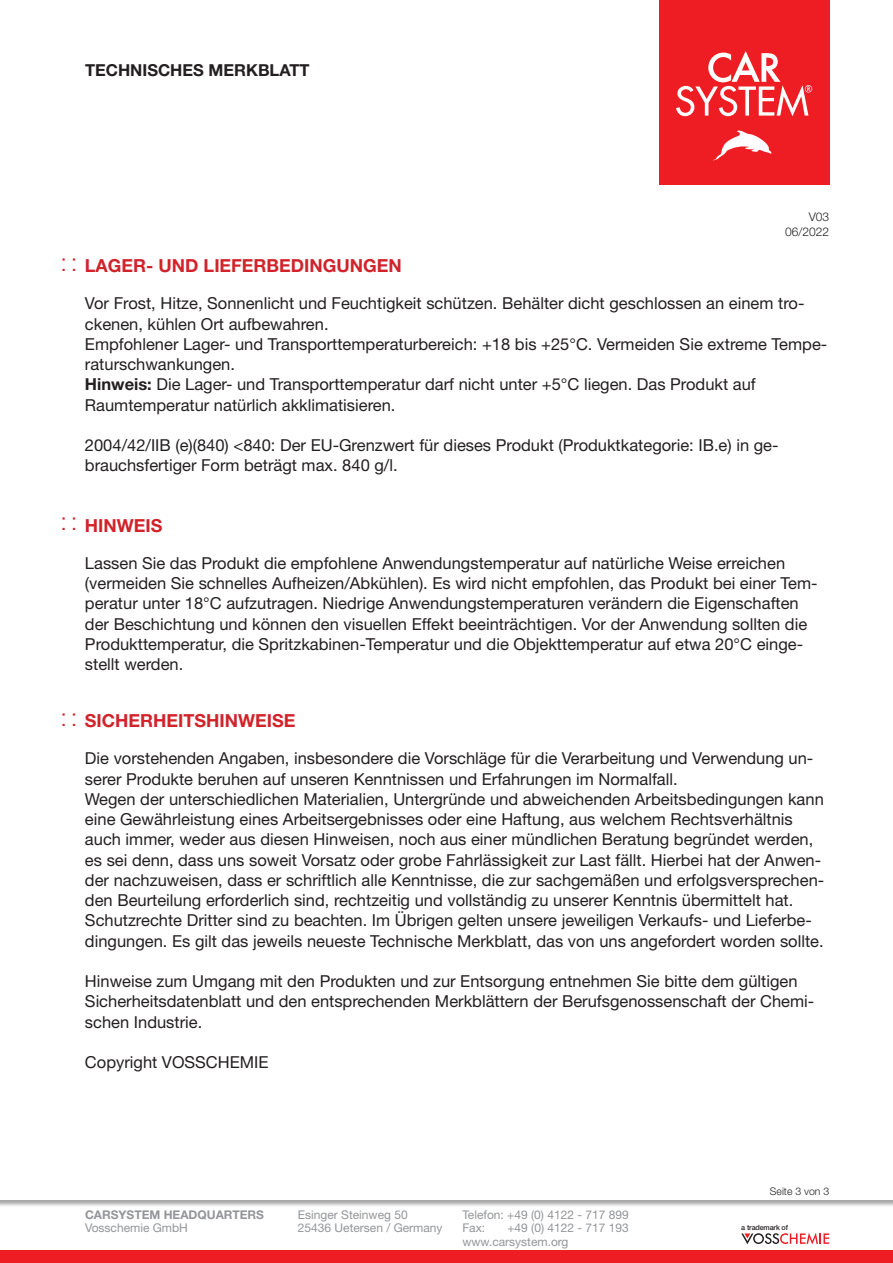
<style>
.page{position:relative;width:893px;height:1263px;background:#fff}
.page>*{position:absolute;margin:0;border:0;box-sizing:border-box;transform-origin:0 0}
.t1{font:700 18px "Helvetica Neue LT Pro";color:#d1232a}
.t2{font:16.5px/20.2px "Helvetica Neue LT Pro";color:#231f20}
.t3{font:700 16.5px "Helvetica Neue LT Pro";color:#231f20}
.t4{font:12px/13.5px "Helvetica Neue LT Pro";color:#939598}
.t5{font:700 12px "Helvetica Neue LT Pro";color:#939598}
.t6{font:300 12px/14.4px "Helvetica Neue LT Pro";color:#231f20;text-align:right}
.t7{font:300 10.5px "Helvetica Neue LT Pro";color:#231f20}
.t8{font:500 7.2px "Helvetica Neue LT Pro";letter-spacing:-.02em;color:#231f20}
.s1{font-family:"Voss Font";font-weight:400;font-size:19.5px}
.s2{font-weight:700}
</style>
<div class="page">
<div style="left:0;top:1198px;width:893px;height:65px;background:#231f20;opacity:.4"></div>
<div style="left:0;top:1250px;width:893px;height:13px;background:#ee1d23"></div>
<svg style="left:741px;top:1233px;width:88px;height:11px"></svg>
<div style="left:659px;top:0;width:170px;height:185px;background:#ee1d23"></div>
<svg style="left:676px;top:51px;width:136px;height:65px"></svg>
<svg style="left:714px;top:131px;width:57px;height:29px"></svg>
<p class="t3" style="left:85px;top:59px;width:226px">TECHNISCHES MERKBLATT</p>
<p class="t6" style="left:785px;top:209px;width:46px">V03<br>06/2022</p>
<p class="t1" style="left:61px;top:255px;width:343px"><span class="s1">:</span> LAGER- UND LIEFERBEDINGUNGEN</p>
<p class="t2" style="left:85px;top:293px;width:744px">Vor Frost, Hitze, Sonnenlicht und Feuchtigkeit schützen. Behälter dicht geschlossen an einem tro&shy;ckenen, kühlen Ort aufbewahren.<br>Empfohlener Lager- und Transporttemperaturbereich: +18 bis +25°C. Vermeiden Sie extreme Tempe&shy;raturschwankungen.<br><span class="s2">Hinweis:</span> Die Lager- und Transporttemperatur darf nicht unter +5°C liegen. Das Produkt auf Raumtemperatur natürlich akklimatisieren.</p>
<p class="t2" style="left:85px;top:435px;width:695px">2004/42/IIB (e)(840) &lt;840: Der EU-Grenzwert für dieses Produkt (Produktkategorie: IB.e) in ge&shy;brauchsfertiger Form beträgt max. 840 g/l.</p>
<p class="t1" style="left:61px;top:514px;width:103px"><span class="s1">:</span> HINWEIS</p>
<p class="t2" style="left:85px;top:553px;width:734px">Lassen Sie das Produkt die empfohlene Anwendungstemperatur auf natürliche Weise erreichen (vermeiden Sie schnelles Aufheizen/Abkühlen). Es wird nicht empfohlen, das Produkt bei einer Tem&shy;peratur unter 18°C aufzutragen. Niedrige Anwendungstemperaturen verändern die Eigenschaften der Beschichtung und können den visuellen Effekt beeinträchtigen. Vor der Anwendung sollten die Produkttemperatur, die Spritzkabinen-Temperatur und die Objekttemperatur auf etwa 20°C einge&shy;stellt werden.</p>
<p class="t1" style="left:61px;top:710px;width:236px"><span class="s1">:</span> SICHERHEITSHINWEISE</p>
<p class="t2" style="left:85px;top:748px;width:741px">Die vorstehenden Angaben, insbesondere die Vorschläge für die Verarbeitung und Verwendung un&shy;serer Produkte beruhen auf unseren Kenntnissen und Erfahrungen im Normalfall.<br>Wegen der unterschiedlichen Materialien, Untergründe und abweichenden Arbeitsbedingungen kann eine Gewährleistung eines Arbeitsergebnisses oder eine Haftung, aus welchem Rechtsverhältnis auch immer, weder aus diesen Hinweisen, noch aus einer mündlichen Beratung begründet werden, es sei denn, dass uns soweit Vorsatz oder grobe Fahrlässigkeit zur Last fällt. Hierbei hat der Anwen&shy;der nachzuweisen, dass er schriftlich alle Kenntnisse, die zur sachgemäßen und erfolgsversprechen&shy;den Beurteilung erforderlich sind, rechtzeitig und vollständig zu unserer Kenntnis übermittelt hat.<br>Schutzrechte Dritter sind zu beachten. Im Übrigen gelten unsere jeweiligen Verkaufs- und Lieferbe&shy;dingungen. Es gilt das jeweils neueste Technische Merkblatt, das von uns angefordert worden sollte.</p>
<p class="t2" style="left:85px;top:971px;width:731px">Hinweise zum Umgang mit den Produkten und zur Entsorgung entnehmen Sie bitte dem gültigen<br>Sicherheitsdatenblatt und den entsprechenden Merkblättern der Berufsgenossenschaft der Chemi&shy;schen Industrie.</p>
<p class="t2" style="left:85px;top:1052px;width:185px">Copyright VOSSCHEMIE</p>
<p class="t5" style="left:85px;top:1207px;width:180px">CARSYSTEM HEADQUARTERS</p>
<p class="t4" style="left:85px;top:1221px;width:104px">Vosschemie GmbH</p>
<p class="t4" style="left:298px;top:1207px;width:146px">Esinger Steinweg 50<br>25436 Uetersen / Germany</p>
<p class="t4" style="left:462px;top:1207px;width:168px">Telefon: +49 (0) 4122 - 717 899<br>Fax:</p>
<p class="t4" style="left:462px;top:1221px;width:168px;text-indent:45px">+49 (0) 4122 - 717 193 www.carsystem.org</p>
<p class="t7" style="left:770px;top:1184px;width:61px">Seite 3 von 3</p>
<p class="t8" style="left:741px;top:1223px;width:48px">a trademark of</p>
</div>
